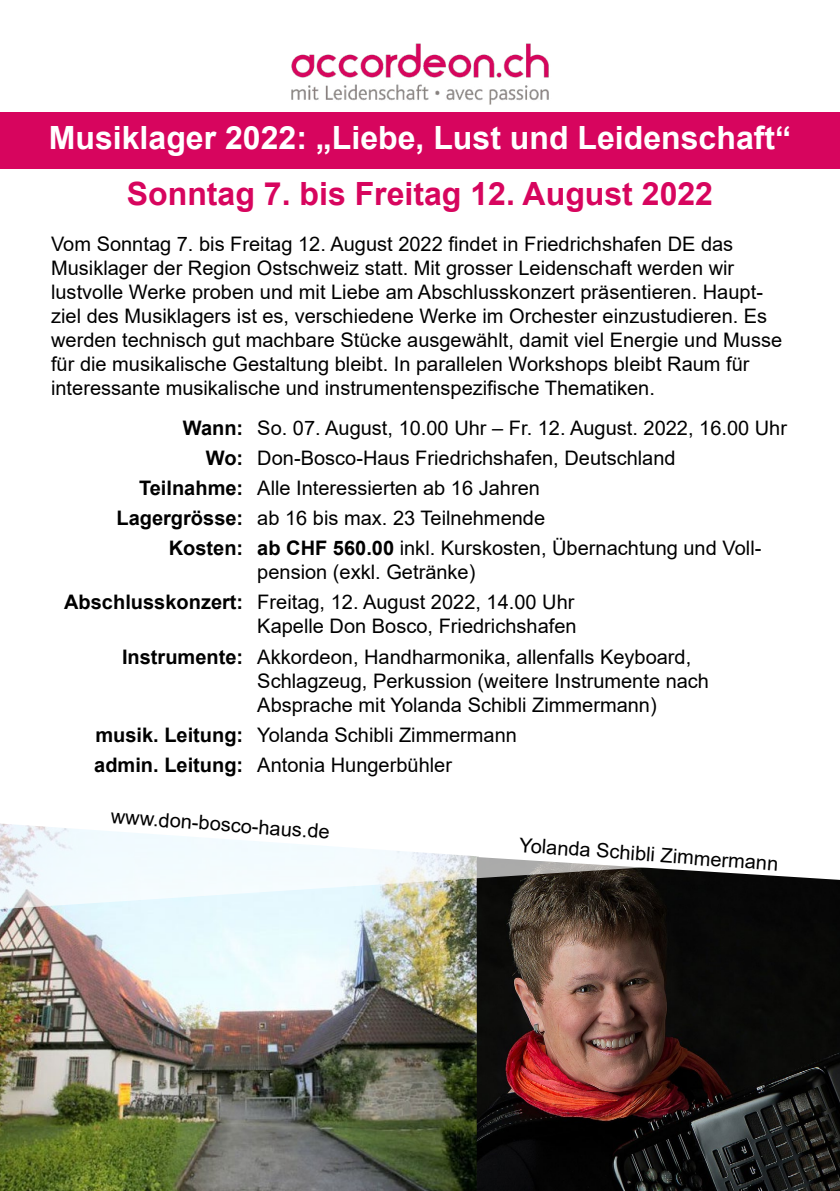
<style>
.page{position:relative;width:840px;height:1191px;background:#fff}
.page>*{position:absolute;margin:0;border:0;box-sizing:border-box;transform-origin:0 0}
.t1{font:700 32px "Arial";color:#fff}
.t2{font:700 32px "Arial";color:#d7055e}
.t3{font:20px/24px "Arial";color:#000}
.s1{font-weight:700}
</style>
<div class="page">
<img style="left:291px;top:43px;width:258px;height:62px">
<div style="left:0;top:112px;width:839px;height:57px;background:#d7055e"></div>
<img style="left:0;top:910px;width:476px;height:281px">
<img style="left:476px;top:910px;width:363px;height:281px">
<svg style="left:0;top:823px;width:839px;height:87px"></svg>
<h1 class="t1" style="left:49px;top:115px;width:743px">Musiklager 2022: „Liebe, Lust und Leidenschaft“</h1>
<h1 class="t2" style="left:127px;top:171px;width:587px">Sonntag 7. bis Freitag 12. August 2022</h1>
<p class="t3" style="left:51px;top:232px;width:732px">Vom Sonntag 7. bis Freitag 12. August 2022 findet in Friedrichshafen DE das Musiklager der Region Ostschweiz statt. Mit grosser Leidenschaft werden wir lustvolle Werke proben und mit Liebe am Abschlusskonzert präsentieren. Haupt&shy;ziel des Musiklagers ist es, verschiedene Werke im Orchester einzustudieren. Es werden technisch gut machbare Stücke ausgewählt, damit viel Energie und Musse für die musikalische Gestaltung bleibt. In parallelen Workshops bleibt Raum für interessante musikalische und instrumentenspezifische Thematiken.</p>
<p class="t3" style="left:183px;top:416px;width:605px"><span class="s1">Wann:</span> So. 07. August, 10.00 Uhr – Fr. 12. August. 2022, 16.00 Uhr</p>
<p class="t3" style="left:206px;top:446px;width:471px"><span class="s1">Wo:</span> Don-Bosco-Haus Friedrichshafen, Deutschland</p>
<p class="t3" style="left:139px;top:476px;width:402px"><span class="s1">Teilnahme:</span> Alle Interessierten ab 16 Jahren</p>
<p class="t3" style="left:116px;top:506px;width:430px"><span class="s1">Lagergrösse:</span> ab 16 bis max. 23 Teilnehmende</p>
<p class="t3" style="left:169px;top:536px;width:594px"><span class="s1">Kosten: ab CHF 560.00</span> inkl. Kurskosten, Übernachtung und Voll-</p>
<p class="t3" style="left:64px;top:557px;width:511px;line-height:30px;text-indent:193px">pension (exkl. Getränke)<br><span class="s1">Abschlusskonzert:</span> Freitag, 12. August 2022, 14.00 Uhr</p>
<p class="t3" style="left:122px;top:611px;width:570px;line-height:30px;text-indent:135px">Kapelle Don Bosco, Friedrichshafen<br><span class="s1">Instrumente:</span> Akkordeon, Handharmonika, allenfalls Keyboard,</p>
<p class="t3" style="left:257px;top:668px;width:453px">Schlagzeug, Perkussion (weitere Instrumente nach<br>Absprache mit Yolanda Schibli Zimmermann)</p>
<p class="t3" style="left:94px;top:719px;width:424px;line-height:30px"><span class="s1">musik. Leitung:</span> Yolanda Schibli Zimmermann <span class="s1">admin. Leitung:</span> Antonia Hungerbühler</p>
<p class="t3" style="left:112px;top:804px;width:220px;rotate:4deg">www.don-bosco-haus.de</p>
<p class="t3" style="left:520px;top:833px;width:261px;rotate:4deg">Yolanda Schibli Zimmermann</p>
</div>
